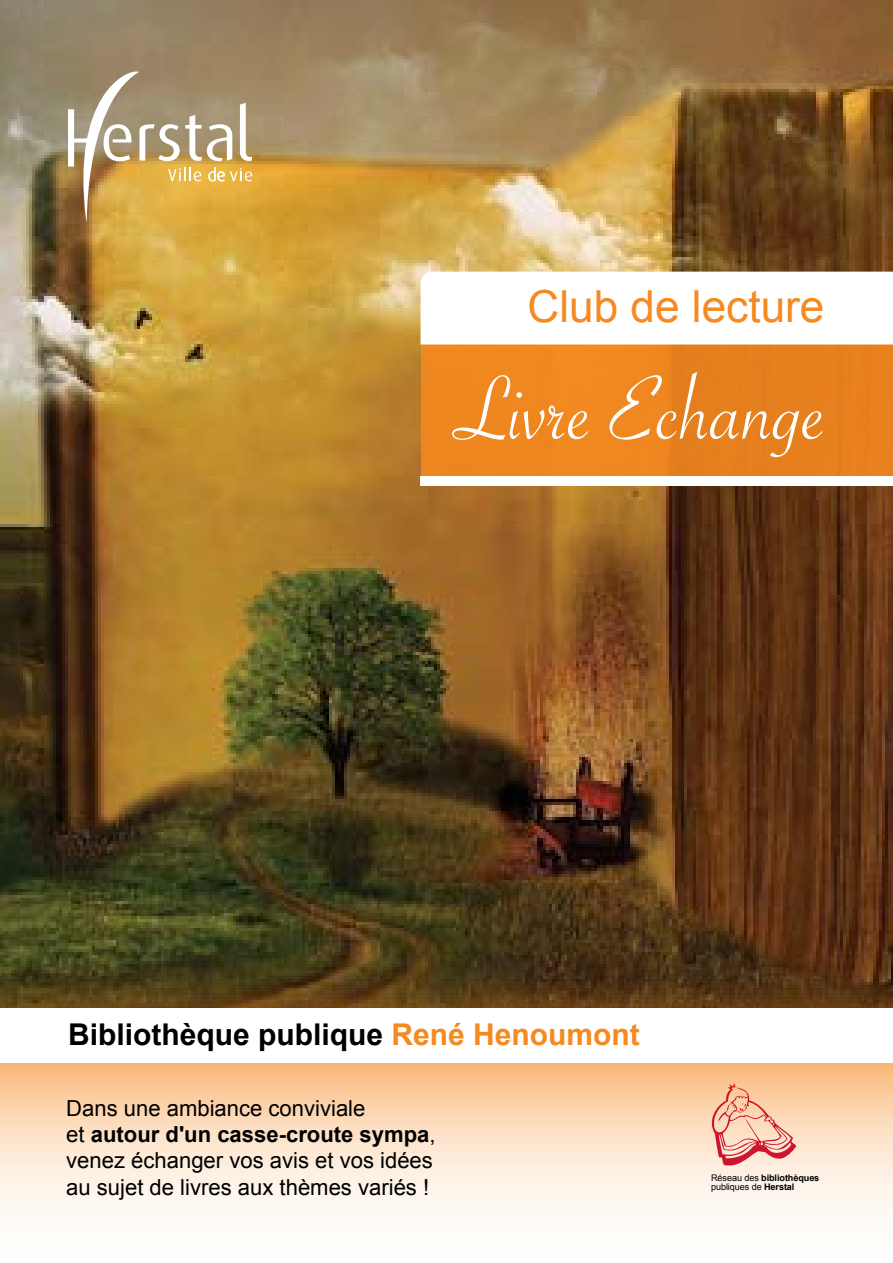
<style>
.page{position:relative;width:893px;height:1263px;background:#fff}
.page>*{position:absolute;margin:0;border:0;box-sizing:border-box;transform-origin:0 0}
.t1{font:96.9px "Savoye Let Plain";color:#fff}
.t2{font:44.1px "Arial";color:#f6891f}
.t3{font:700 30px "Arial";color:#000}
.t4{font:22.2px/26.4px "Arial";color:#000}
.t5{font:9px/9px "Arial";letter-spacing:-.01em;color:#000}
.s1{color:#f6891f}
.s2{font-weight:700}
</style>
<div class="page">
<svg style="left:0;top:1080px;width:893px;height:131px;background:#fce3cc"></svg>
<img style="left:0;top:0;width:893px;height:1080px">
<svg style="left:208px;top:167px;width:44px;height:14px"></svg>
<svg style="left:68px;top:68px;width:133px;height:170px;background:#bfa46d"></svg>
<svg style="left:240px;top:103px;width:12px;height:58px"></svg>
<svg style="left:207px;top:124px;width:25px;height:37px"></svg>
<svg style="left:707px;top:1083px;width:89px;height:85px;background:#f3b8a1"></svg>
<div style="left:421px;top:344px;width:472px;height:132px;background:#ee861f"></div>
<div style="left:0;top:1008px;width:893px;height:54px;background:#fff"></div>
<div style="left:421px;top:476px;width:472px;height:9px;background:#fff"></div>
<svg style="left:421px;top:272px;width:472px;height:72px"></svg>
<h2 class="t2" style="left:528px;top:278px;width:298px">Club de lecture</h2>
<h1 class="t1" style="left:453px;top:346px;width:375px">Livre Echange</h1>
<h3 class="t3" style="left:68px;top:1014px;width:573px">Bibliothèque publique <span class="s1">René Henoumont</span></h3>
<p class="t4" style="left:66px;top:1095px;width:371px">Dans une ambiance conviviale<br>et <span class="s2">autour d'un casse-croute sympa</span>, venez échanger vos avis et vos idées au sujet de livres aux thèmes variés !</p>
<p class="t5" style="left:711px;top:1173px;width:110px">Réseau des <span class="s2">bibliothèques </span>publiques de <span class="s2">Herstal</span></p>
</div>
